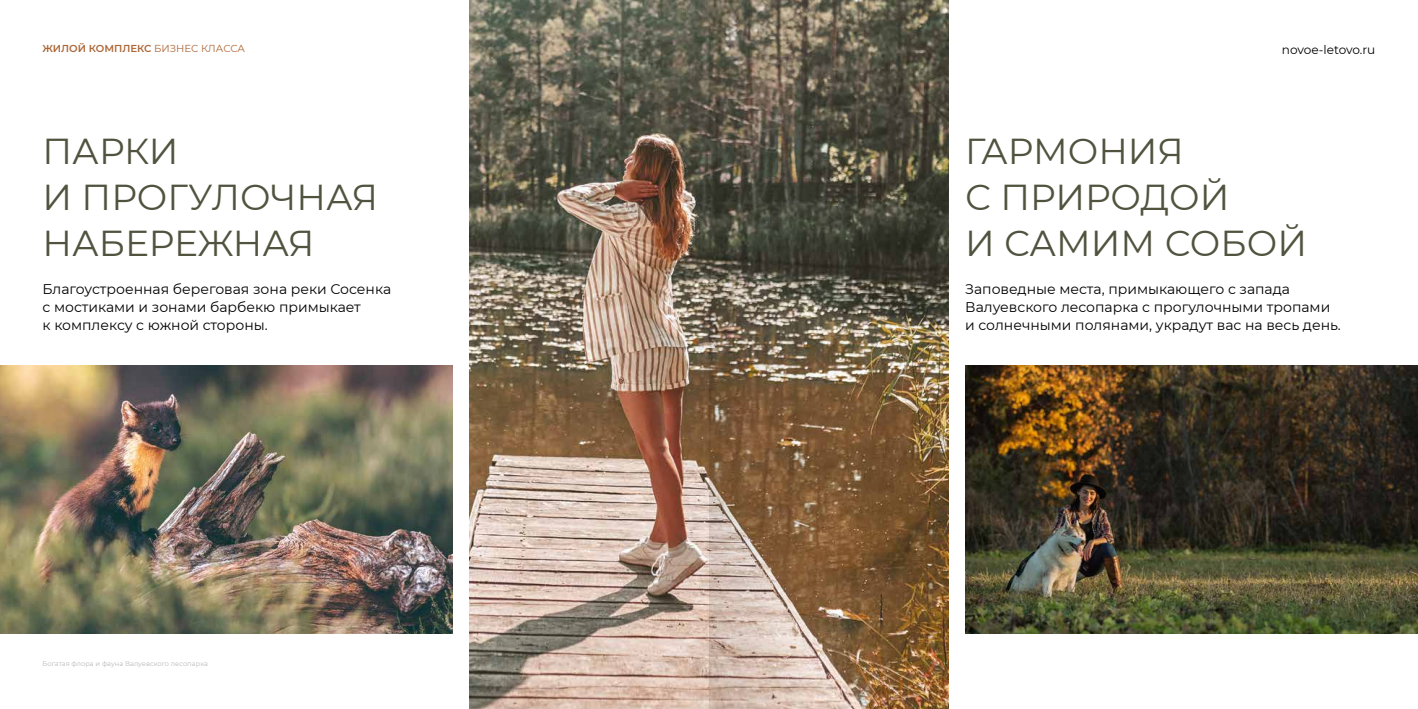
<style>
.page{position:relative;width:1418px;height:709px;background:#fff}
.page>*{position:absolute;margin:0;border:0;box-sizing:border-box;transform-origin:0 0}
.t1{font:36px/46px "Montserrat";color:#51533f}
.t2{font:14px/18px "Montserrat";color:#000}
.t3{font:12.1px "Montserrat";letter-spacing:-.01em;color:#000}
.t4{font:600 10.1px "Montserrat";color:#ad6636}
.t5{font:6.7px "Montserrat";color:#b9baba}
.s1{font-weight:400}
</style>
<div class="page">
<img style="left:470px;top:0;width:478px;height:709px">
<img style="left:965px;top:366px;width:452px;height:267px">
<img style="left:0;top:366px;width:453px;height:267px">
<svg style="left:709px;top:0;width:102px;height:709px;background:#837260"></svg>
<p class="t4" style="left:43px;top:42px;width:204px">ЖИЛОЙ КОМПЛЕКС <span class="s1">БИЗНЕС КЛАССА</span></p>
<p class="t3" style="left:1281px;top:42px;width:95px">novoe-letovo.ru</p>
<h1 class="t1" style="left:43px;top:127px;width:337px">ПАРКИ<br>И ПРОГУЛОЧНАЯ<br>НАБЕРЕЖНАЯ</h1>
<p class="t2" style="left:43px;top:279px;width:350px">Благоустроенная береговая зона реки Сосенка с мостиками и зонами барбекю примыкает<br>к комплексу с южной стороны.</p>
<p class="t5" style="left:43px;top:659px;width:167px">Богатая флора и фауна Валуевского лесопарка</p>
<h1 class="t1" style="left:965px;top:127px;width:343px">ГАРМОНИЯ<br>С ПРИРОДОЙ<br>И САМИМ СОБОЙ</h1>
<p class="t2" style="left:965px;top:279px;width:377px">Заповедные места, примыкающего с запада<br>Валуевского лесопарка с прогулочными тропами и солнечными полянами, украдут вас на весь день.</p>
</div>
